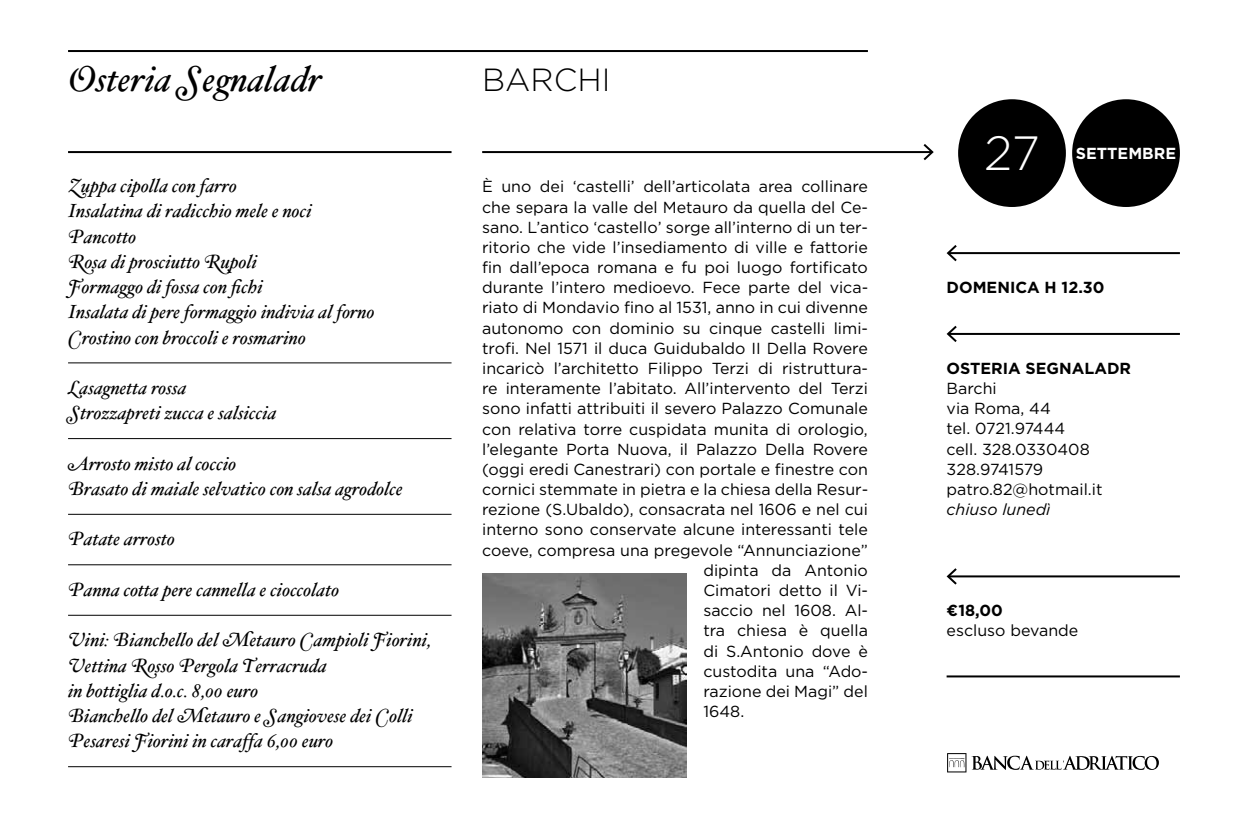
<style>
.page{position:relative;width:1248px;height:828px;background:#fff}
.page>*{position:absolute;margin:0;border:0;box-sizing:border-box;transform-origin:0 0}
.t1{font:300 48px "Gotham";color:#fff}
.t2{font:36px "Hoefler Text Regular Italic Swash";color:#000}
.t3{font:300 32px "Gotham";color:#000}
.t4{font:19px/25.2px "Hoefler Text Regular Italic Swash";color:#000}
.t5{font:16px/20.2px "Gotham";color:#000}
.t6{font:700 16px "Gotham";color:#000}
.t7{font:italic 16px "Gotham";color:#000}
.t8{font:700 16px "Gotham";color:#fff}
</style>
<div class="page">
<svg style="left:947px;top:753px;width:211px;height:19px"></svg>
<hr style="left:68px;top:362px;width:383px;height:1px;background:#000">
<hr style="left:68px;top:438px;width:383px;height:1px;background:#000">
<hr style="left:68px;top:514px;width:383px;height:1px;background:#000">
<hr style="left:68px;top:564px;width:383px;height:1px;background:#000">
<hr style="left:68px;top:615px;width:383px;height:1px;background:#000">
<hr style="left:68px;top:766px;width:383px;height:1px;background:#000">
<hr style="left:482px;top:151px;width:450px;height:2px;background:#000">
<svg style="left:921px;top:144px;width:13px;height:17px"></svg>
<hr style="left:68px;top:151px;width:383px;height:2px;background:#000">
<hr style="left:948px;top:252px;width:231px;height:2px;background:#000">
<svg style="left:946px;top:245px;width:12px;height:17px"></svg>
<hr style="left:948px;top:575px;width:231px;height:2px;background:#000">
<svg style="left:946px;top:568px;width:12px;height:17px"></svg>
<hr style="left:948px;top:333px;width:231px;height:2px;background:#000">
<svg style="left:946px;top:325px;width:12px;height:17px"></svg>
<hr style="left:946px;top:675px;width:233px;height:2px;background:#000">
<hr style="left:68px;top:50px;width:799px;height:2px;background:#000">
<div style="left:1071px;top:99px;width:108px;height:108px;background:#000;border-radius:50%"></div>
<div style="left:958px;top:99px;width:107px;height:108px;background:#000;border-radius:50%"></div>
<img style="left:482px;top:573px;width:204px;height:204px">
<h2 class="t2" style="left:68px;top:58px;width:255px">Osteria Segnaladr</h2>
<h3 class="t3" style="left:482px;top:60px;width:130px">BARCHI</h3>
<p class="t4" style="left:68px;top:175px;width:308px">Zuppa cipolla con farro<br>Insalatina di radicchio mele e noci<br>Pancotto<br>Rosa di prosciutto Rupoli<br>Formaggo di fossa con fichi<br>Insalata di pere formaggio indivia al forno<br>Crostino con broccoli e rosmarino</p>
<p class="t4" style="left:68px;top:377px;width:210px">Lasagnetta rossa<br>Strozzapreti zucca e salsiccia</p>
<p class="t4" style="left:68px;top:453px;width:336px">Arrosto misto al coccio<br>Brasato di maiale selvatico con salsa agrodolce</p>
<p class="t4" style="left:68px;top:528px;width:108px">Patate arrosto</p>
<p class="t4" style="left:68px;top:579px;width:273px">Panna cotta pere cannella e cioccolato</p>
<p class="t4" style="left:68px;top:629px;width:365px">Vini: Bianchello del Metauro Campioli Fiorini, Vettina Rosso Pergola Terracruda<br>in bottiglia d.o.c. 8,00 euro<br>Bianchello del Metauro e Sangiovese dei Colli Pesaresi Fiorini in caraffa 6,00 euro</p>
<p class="t5" style="left:482px;top:176px;width:387px">È uno dei ‘castelli’ dell’articolata area collinare</p>
<p class="t5" style="left:482px;top:197px;width:387px">che separa la valle del Metauro da quella del Ce-</p>
<p class="t5" style="left:482px;top:217px;width:387px">sano. L’antico ‘castello’ sorge all’interno di un ter-</p>
<p class="t5" style="left:482px;top:237px;width:387px">ritorio che vide l’insediamento di ville e fattorie</p>
<p class="t5" style="left:482px;top:257px;width:387px">fin dall’epoca romana e fu poi luogo fortificato</p>
<p class="t5" style="left:482px;top:277px;width:387px">durante l’intero medioevo. Fece parte del vica-</p>
<p class="t5" style="left:482px;top:297px;width:387px">riato di Mondavio fino al 1531, anno in cui divenne</p>
<p class="t5" style="left:482px;top:318px;width:387px">autonomo con dominio su cinque castelli limi-</p>
<p class="t5" style="left:482px;top:338px;width:387px">trofi. Nel 1571 il duca Guidubaldo II Della Rovere</p>
<p class="t5" style="left:482px;top:358px;width:387px">incaricò l’architetto Filippo Terzi di ristruttura-</p>
<p class="t5" style="left:482px;top:378px;width:387px">re interamente l’abitato. All’intervento del Terzi</p>
<p class="t5" style="left:482px;top:398px;width:387px">sono infatti attribuiti il severo Palazzo Comunale</p>
<p class="t5" style="left:482px;top:419px;width:387px">con relativa torre cuspidata munita di orologio,</p>
<p class="t5" style="left:482px;top:439px;width:387px">l’elegante Porta Nuova, il Palazzo Della Rovere</p>
<p class="t5" style="left:482px;top:459px;width:387px">(oggi eredi Canestrari) con portale e finestre con</p>
<p class="t5" style="left:482px;top:479px;width:387px">cornici stemmate in pietra e la chiesa della Resur-</p>
<p class="t5" style="left:482px;top:499px;width:387px">rezione (S.Ubaldo), consacrata nel 1606 e nel cui</p>
<p class="t5" style="left:482px;top:519px;width:387px">interno sono conservate alcune interessanti tele</p>
<p class="t5" style="left:482px;top:540px;width:387px">coeve, compresa una pregevole “Annunciazione”</p>
<p class="t5" style="left:703px;top:560px;width:166px">dipinta da Antonio</p>
<p class="t5" style="left:703px;top:580px;width:166px">Cimatori detto il Vi-</p>
<p class="t5" style="left:703px;top:600px;width:166px">saccio nel 1608. Al-</p>
<p class="t5" style="left:703px;top:620px;width:166px">tra chiesa è quella</p>
<p class="t5" style="left:703px;top:640px;width:166px">di S.Antonio dove è</p>
<p class="t5" style="left:703px;top:661px;width:166px">custodita una “Ado-</p>
<p class="t5" style="left:703px;top:681px;width:166px">razione dei Magi” del</p>
<p class="t5" style="left:703px;top:701px;width:42px">1648.</p>
<h1 class="t1" style="left:984px;top:123px;width:57px">27</h1>
<p class="t8" style="left:1075px;top:143px;width:12px">SETTEMBRE</p>
<p class="t6" style="left:946px;top:278px;width:159px">DOMENICA H 12.30</p>
<p class="t6" style="left:946px;top:358px;width:186px">OSTERIA SEGNALADR</p>
<p class="t5" style="left:946px;top:378px;width:157px">Barchi<br>via Roma, 44<br>tel. 0721.97444<br>cell. 328.0330408<br>328.9741579 patro.82@hotmail.it</p>
<p class="t7" style="left:946px;top:500px;width:105px">chiuso lunedì</p>
<p class="t6" style="left:946px;top:601px;width:58px">€18,00</p>
<p class="t5" style="left:946px;top:620px;width:133px">escluso bevande</p>
</div>
